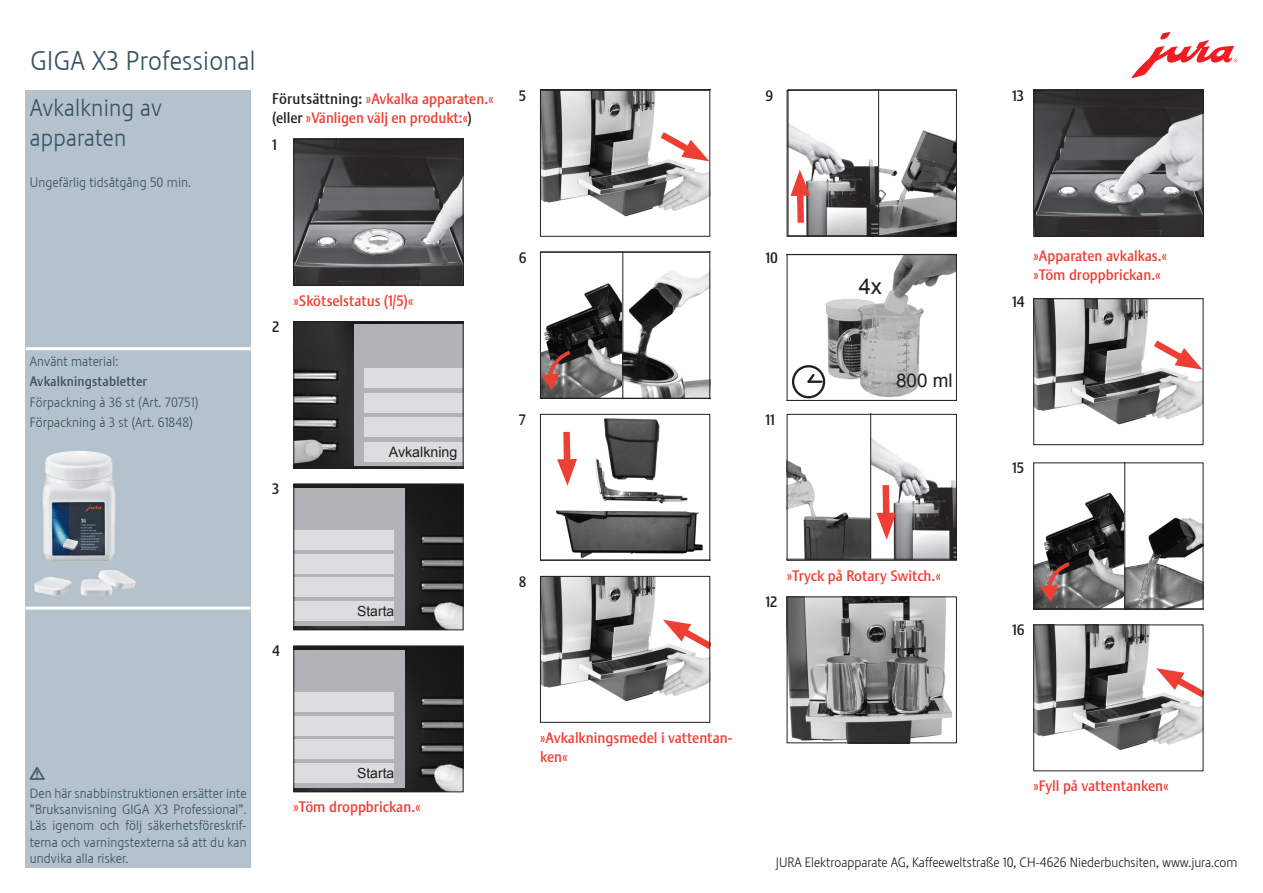
<style>
.page{position:relative;width:1263px;height:893px;background:#fff}
.page>*{position:absolute;margin:0;border:0;box-sizing:border-box;transform-origin:0 0}
.t1{font:27px "Stalemate LF Light";letter-spacing:.01em;color:#3a5362}
.Text_grau{font:24px/30px "Stalemate LF Light";letter-spacing:.01em;color:#3a5362}
.t2{font:22.05px "Arial";color:#231f20}
.t3{font:18.9px "Arial";color:#231f20}
.RE{font:15px/19.5px "Stalemate Pro 2 J Medium";color:#ee3f34}
.Voraussetzung{font:15px/19.5px "Stalemate Pro 2 J Medium";letter-spacing:-.005em;color:#ee3f34}
.HA{font:15px "Stalemate Pro 2 J Medium";color:#231f20}
.t4{font:14.25px "Arial";color:#231f20}
.t5{font:13.95px "Arial";color:#231f20}
.Text_grau-2{font:13.5px/16.2px "Stalemate LF Light";letter-spacing:.01em;color:#3a5362;text-align:justify}
.Adresszeile{font:13.5px "Stalemate Pro 2 J Light";color:#231f20}
.Text_grau-3{font:13.5px "Stalemate LF";letter-spacing:.01em;color:#3a5362}
.Para{font:13.5px "Jura Pict 2006";color:#3a5362}
.s1{font-family:"Stalemate LF";color:#231f20}
.s2{color:#231f20}
</style>
<div class="page">
<div style="left:26px;top:90px;width:225px;height:777px;background:#b5c2cc"></div>
<hr style="left:26px;top:347px;width:225px;height:3px;background:#fff">
<hr style="left:26px;top:607px;width:224px;height:3px;background:#fff">
<img style="left:295px;top:141px;width:166px;height:143px">
<div style="left:293px;top:139px;width:170px;height:147px;border:1px solid #231f20"></div>
<svg style="left:295px;top:323px;width:166px;height:143px;background:#393939"></svg>
<div style="left:354px;top:325px;width:109px;height:141px;background:#b2b3b7"></div>
<div style="left:364px;top:442px;width:99px;height:20px;background:#dcdddf"></div>
<div style="left:364px;top:417px;width:99px;height:20px;background:#dcdddf"></div>
<div style="left:364px;top:393px;width:99px;height:20px;background:#dcdddf"></div>
<div style="left:364px;top:368px;width:99px;height:20px;background:#dcdddf"></div>
<img style="left:295px;top:408px;width:31px;height:58px">
<div style="left:293px;top:321px;width:170px;height:147px;border:1px solid #231f20"></div>
<svg style="left:295px;top:485px;width:166px;height:143px;background:#262626"></svg>
<div style="left:293px;top:488px;width:111px;height:138px;background:#b2b3b7"></div>
<div style="left:293px;top:601px;width:101px;height:20px;background:#dcdddf"></div>
<div style="left:293px;top:578px;width:101px;height:19px;background:#dcdddf"></div>
<div style="left:293px;top:554px;width:101px;height:19px;background:#dcdddf"></div>
<div style="left:293px;top:531px;width:101px;height:19px;background:#dcdddf"></div>
<img style="left:424px;top:582px;width:37px;height:46px">
<div style="left:293px;top:483px;width:170px;height:147px;border:1px solid #231f20"></div>
<svg style="left:295px;top:647px;width:166px;height:143px;background:#262626"></svg>
<div style="left:293px;top:650px;width:111px;height:138px;background:#b2b3b7"></div>
<div style="left:293px;top:763px;width:101px;height:20px;background:#dcdddf"></div>
<div style="left:293px;top:740px;width:101px;height:19px;background:#dcdddf"></div>
<div style="left:293px;top:716px;width:101px;height:19px;background:#dcdddf"></div>
<div style="left:293px;top:693px;width:101px;height:19px;background:#dcdddf"></div>
<img style="left:424px;top:744px;width:37px;height:46px">
<div style="left:293px;top:645px;width:170px;height:147px;border:1px solid #231f20"></div>
<svg style="left:542px;top:92px;width:166px;height:125px"></svg>
<div style="left:540px;top:90px;width:170px;height:147px;border:1px solid #231f20"></div>
<svg style="left:542px;top:254px;width:166px;height:143px"></svg>
<div style="left:540px;top:252px;width:170px;height:147px;border:1px solid #231f20"></div>
<svg style="left:556px;top:418px;width:147px;height:140px"></svg>
<div style="left:540px;top:414px;width:170px;height:147px;border:1px solid #231f20"></div>
<svg style="left:542px;top:578px;width:166px;height:124px"></svg>
<div style="left:540px;top:576px;width:170px;height:147px;border:1px solid #231f20"></div>
<svg style="left:789px;top:92px;width:166px;height:143px"></svg>
<div style="left:787px;top:90px;width:170px;height:147px;border:1px solid #231f20"></div>
<svg style="left:792px;top:256px;width:163px;height:143px"></svg>
<div style="left:787px;top:254px;width:170px;height:147px;border:1px solid #231f20"></div>
<svg style="left:789px;top:416px;width:166px;height:143px"></svg>
<hr style="left:870px;top:414px;width:1px;height:145px;background:#231f20">
<div style="left:787px;top:414px;width:170px;height:147px;border:1px solid #231f20"></div>
<img style="left:789px;top:598px;width:163px;height:143px">
<div style="left:787px;top:596px;width:170px;height:147px;border:1px solid #231f20"></div>
<img style="left:1035px;top:92px;width:166px;height:143px">
<div style="left:1033px;top:90px;width:170px;height:147px;border:1px solid #231f20"></div>
<svg style="left:1035px;top:300px;width:166px;height:125px"></svg>
<div style="left:1033px;top:298px;width:170px;height:147px;border:1px solid #231f20"></div>
<svg style="left:1035px;top:464px;width:166px;height:143px"></svg>
<div style="left:1033px;top:462px;width:170px;height:147px;border:1px solid #231f20"></div>
<svg style="left:1035px;top:626px;width:166px;height:125px"></svg>
<div style="left:1033px;top:624px;width:170px;height:147px;border:1px solid #231f20"></div>
<svg style="left:1131px;top:32px;width:106px;height:46px"></svg>
<img style="left:34px;top:451px;width:102px;height:145px">
<p class="t1" style="left:31px;top:45px;width:227px">GIGA X3 Professional</p>
<p class="Text_grau" style="left:30px;top:93px;width:134px">Avkalkning av apparaten</p>
<p class="Text_grau-2" style="left:30px;top:174px;width:163px">Ungefärlig tidsåtgång 50 min.</p>
<p class="Voraussetzung" style="left:272px;top:89px;width:223px"><span class="s1">Förutsättning:</span> »Avkalka apparaten.« <span class="s2">(eller</span> »Vänligen välj en produkt:«<span class="s2">)</span></p>
<p class="HA" style="left:272px;top:135px;width:6px">1</p>
<p class="Text_grau-2" style="left:30px;top:353px;width:90px">Använt material:</p>
<p class="Text_grau-3" style="left:30px;top:373px;width:119px">Avkalkningstabletter</p>
<p class="Text_grau-2" style="left:30px;top:394px;width:170px">Förpackning à 36 st (Art. 70751)</p>
<p class="Text_grau-2" style="left:30px;top:414px;width:165px">Förpackning à 3 st (Art. 61848)</p>
<p class="HA" style="left:272px;top:318px;width:9px">2</p>
<p class="RE" style="left:293px;top:291px;width:121px">»Skötselstatus (1/5)«</p>
<p class="HA" style="left:272px;top:480px;width:9px">3</p>
<p class="t4" style="left:389px;top:443px;width:70px">Avkalkning</p>
<p class="HA" style="left:519px;top:86px;width:9px">5</p>
<p class="HA" style="left:519px;top:248px;width:9px">6</p>
<p class="HA" style="left:519px;top:410px;width:9px">7</p>
<p class="HA" style="left:272px;top:642px;width:9px">4</p>
<p class="t5" style="left:357px;top:602px;width:39px">Starta</p>
<p class="Para" style="left:30px;top:765px;width:17px">J</p>
<p class="Text_grau-2" style="left:30px;top:785px;width:218px">Den här snabbinstruktionen ersätter inte ”Bruksanvisning GIGA X3 Professional”.<br>Läs igenom och följ säkerhetsföreskrif&shy;terna och varningstexterna så att du kan undvika alla risker.</p>
<p class="t5" style="left:357px;top:764px;width:39px">Starta</p>
<p class="RE" style="left:293px;top:797px;width:129px">»Töm droppbrickan.«</p>
<p class="HA" style="left:519px;top:572px;width:9px">8</p>
<p class="RE" style="left:540px;top:728px;width:194px">»Avkalkningsmedel i vattentan&shy;ken«</p>
<p class="HA" style="left:765px;top:86px;width:9px">9</p>
<p class="HA" style="left:765px;top:248px;width:14px">10</p>
<p class="HA" style="left:765px;top:410px;width:11px">11</p>
<p class="t2" style="left:859px;top:272px;width:25px">4x</p>
<p class="t3" style="left:896px;top:368px;width:58px">800 ml</p>
<p class="HA" style="left:765px;top:593px;width:14px">12</p>
<p class="RE" style="left:787px;top:566px;width:156px">»Tryck på Rotary Switch.«</p>
<p class="HA" style="left:1012px;top:86px;width:13px">13</p>
<p class="HA" style="left:1012px;top:293px;width:14px">14</p>
<p class="RE" style="left:1033px;top:246px;width:135px">»Apparaten avkalkas.«</p>
<p class="RE" style="left:1033px;top:265px;width:129px">»Töm droppbrickan.«</p>
<p class="HA" style="left:1012px;top:459px;width:14px">15</p>
<p class="HA" style="left:1012px;top:621px;width:14px">16</p>
<p class="RE" style="left:1033px;top:776px;width:137px">»Fyll på vattentanken«</p>
<p class="Adresszeile" style="left:776px;top:855px;width:463px">JURA Elektroapparate AG, Kaffeeweltstraße 10, CH-4626 Niederbuchsiten, www.jura.com</p>
</div>
